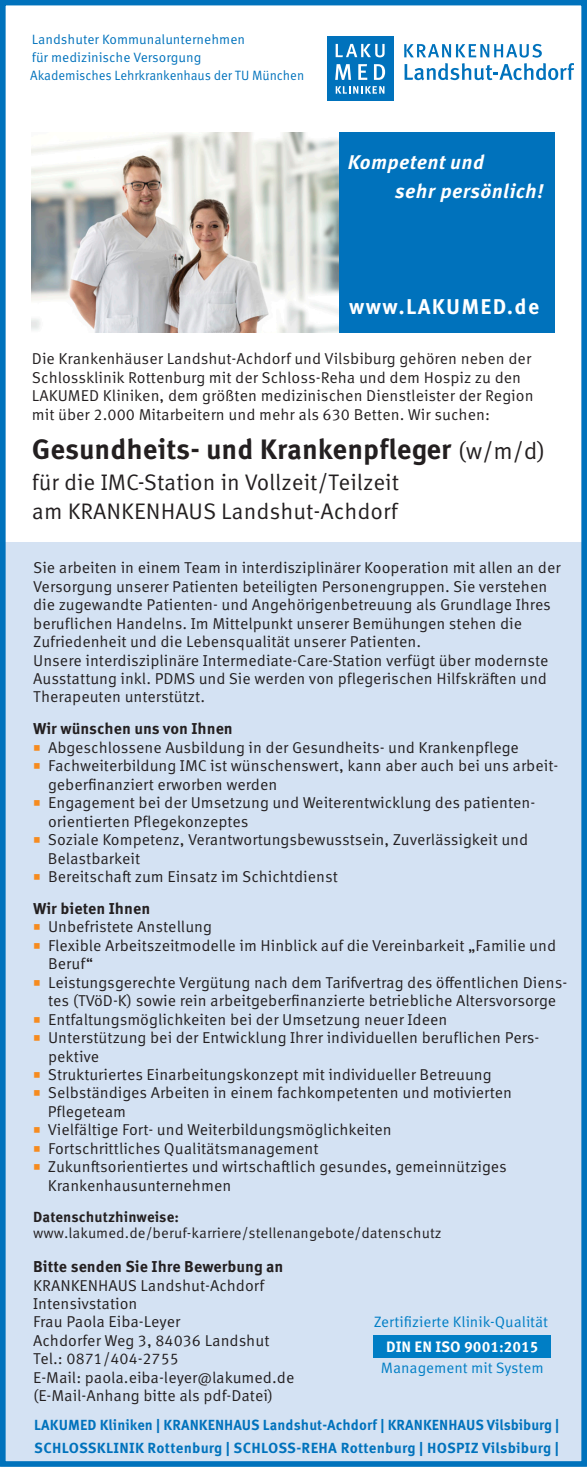
<style>
.page{position:relative;width:587px;height:1467px;background:#fff}
.page>*{position:absolute;margin:0;border:0;box-sizing:border-box;transform-origin:0 0}
.t1{font:700 28.12px "Meta Correspondence OT";color:#231f20}
.t2{font:22.5px/29.2px "Meta Correspondence OT";color:#231f20}
.t3{font:700 21.38px "Meta Correspondence OT";letter-spacing:.055em;color:#fff}
.t4{font:italic 700 19.8px "Meta Correspondence OT";letter-spacing:.015em;color:#fff}
.t5{font:15.75px/18.4px "Meta Correspondence OT";color:#231f20}
.t6{font:700 15.75px "Meta Correspondence OT";color:#231f20}
.t7{font:15.08px "Meta Correspondence OT";color:#007ec5}
.t8{font:700 15.08px "Meta Correspondence OT";color:#fff}
.t9{font:700 14.62px/22.5px "Meta Correspondence OT";letter-spacing:.005em;color:#0072bc}
.t10{font:14.62px "Meta Correspondence OT";letter-spacing:.005em;color:#231f20}
.t11{font:700 14.62px "Meta Correspondence OT";letter-spacing:.005em;color:#231f20}
.t12{font:13.5px "Meta Correspondence OT";letter-spacing:-.005em;color:#0072bc}
.t13{font:13.5px "Meta Correspondence OT";letter-spacing:-.005em;color:#0072bc;scale:.95 1}
.s1{font-weight:400;font-size:23.62px}
.s2{color:#f68b1f}
</style>
<div class="page">
<div style="left:1px;top:543px;width:585px;height:924px;background:#d4e2f3"></div>
<div style="left:0;top:0;width:587px;height:1467px;border:6px solid #0072bc"></div>
<div style="left:338px;top:132px;width:217px;height:201px;background:#0072bc"></div>
<div style="left:374px;top:1335px;width:177px;height:23px;background:#007ec5"></div>
<img style="left:32px;top:132px;width:306px;height:201px">
<div style="left:327px;top:36px;width:66px;height:65px;background:#0072bc"></div>
<svg style="left:404px;top:44px;width:169px;height:36px"></svg>
<svg style="left:336px;top:44px;width:48px;height:13px"></svg>
<svg style="left:335px;top:64px;width:16px;height:16px"></svg>
<svg style="left:358px;top:64px;width:9px;height:16px"></svg>
<svg style="left:374px;top:64px;width:11px;height:16px"></svg>
<svg style="left:336px;top:86px;width:48px;height:8px"></svg>
<p class="t12" style="left:32px;top:31px;width:215px">Landshuter Kommunalunternehmen</p>
<p class="t12" style="left:32px;top:49px;width:171px">für medizinische Versorgung</p>
<p class="t13" style="left:30px;top:68px;width:290px">Akademisches Lehrkrankenhaus der TU München</p>
<p class="t4" style="left:348px;top:150px;width:138px">Kompetent und</p>
<p class="t4" style="left:395px;top:180px;width:150px">sehr persönlich!</p>
<p class="t3" style="left:349px;top:293px;width:191px">www.LAKUMED.de</p>
<p class="t5" style="left:32px;top:350px;width:503px">Die Krankenhäuser Landshut-Achdorf und Vilsbiburg gehören neben der Schlossklinik Rottenburg mit der Schloss-Reha und dem Hospiz zu den LAKUMED Kliniken, dem größten medizinischen Dienstleister der Region mit über 2.000 Mitarbeitern und mehr als 630 Betten. Wir suchen:</p>
<p class="t1" style="left:32px;top:432px;width:515px">Gesundheits- und Krankenpfleger <span class="s1">(w/m/d)</span></p>
<p class="t2" style="left:32px;top:468px;width:369px">für die IMC-Station in Vollzeit/Teilzeit am KRANKENHAUS Landshut-Achdorf</p>
<p class="t5" style="left:33px;top:559px;width:529px">Sie arbeiten in einem Team in interdisziplinärer Kooperation mit allen an der Versorgung unserer Patienten beteiligten Personengruppen. Sie verstehen die zugewandte Patienten- und Angehörigenbetreuung als Grundlage Ihres beruflichen Handelns. Im Mittelpunkt unserer Bemühungen stehen die Zufriedenheit und die Lebensqualität unserer Patienten.<br>Unsere interdisziplinäre Intermediate-Care-Station verfügt über modernste Ausstattung inkl. PDMS und Sie werden von pflegerischen Hilfskräften und Therapeuten unterstützt.</p>
<p class="t6" style="left:33px;top:719px;width:201px">Wir wünschen uns von Ihnen</p>
<p class="t5" style="left:33px;top:738px;width:487px"><span class="s2">▪</span> Abgeschlossene Ausbildung in der Gesundheits- und Krankenpflege</p>
<p class="t5" style="left:48px;top:757px;width:511px;text-indent:-15px"><span class="s2">▪</span> Fachweiterbildung IMC ist wünschenswert, kann aber auch bei uns arbeit&shy;geberfinanziert erworben werden</p>
<p class="t5" style="left:48px;top:794px;width:489px;text-indent:-15px"><span class="s2">▪</span> Engagement bei der Umsetzung und Weiterentwicklung des patienten&shy;orientierten Pflegekonzeptes</p>
<p class="t5" style="left:48px;top:831px;width:482px;text-indent:-15px"><span class="s2">▪</span> Soziale Kompetenz, Verantwortungsbewusstsein, Zuverlässigkeit und<br>Belastbarkeit</p>
<p class="t5" style="left:33px;top:868px;width:306px"><span class="s2">▪</span> Bereitschaft zum Einsatz im Schichtdienst</p>
<p class="t6" style="left:33px;top:899px;width:119px">Wir bieten Ihnen</p>
<p class="t5" style="left:33px;top:918px;width:180px"><span class="s2">▪</span> Unbefristete Anstellung</p>
<p class="t5" style="left:48px;top:936px;width:509px;text-indent:-15px"><span class="s2">▪</span> Flexible Arbeitszeitmodelle im Hinblick auf die Vereinbarkeit „Familie und<br>Beruf“</p>
<p class="t5" style="left:33px;top:973px;width:535px;text-align:center"><span class="s2">▪</span> Leistungsgerechte Vergütung nach dem Tarifvertrag des öffentlichen Diens&shy;tes (TVöD-K) sowie rein arbeitgeberfinanzierte betriebliche Altersvorsorge</p>
<p class="t5" style="left:33px;top:1010px;width:416px"><span class="s2">▪</span> Entfaltungsmöglichkeiten bei der Umsetzung neuer Ideen</p>
<p class="t5" style="left:48px;top:1029px;width:493px;text-indent:-15px"><span class="s2">▪</span> Unterstützung bei der Entwicklung Ihrer individuellen beruflichen Pers&shy;pektive</p>
<p class="t5" style="left:33px;top:1066px;width:460px"><span class="s2">▪</span> Strukturiertes Einarbeitungskonzept mit individueller Betreuung</p>
<p class="t5" style="left:48px;top:1084px;width:466px;text-indent:-15px"><span class="s2">▪</span> Selbständiges Arbeiten in einem fachkompetenten und motivierten<br>Pflegeteam</p>
<p class="t5" style="left:33px;top:1121px;width:360px"><span class="s2">▪</span> Vielfältige Fort- und Weiterbildungsmöglichkeiten</p>
<p class="t5" style="left:33px;top:1139px;width:287px"><span class="s2">▪</span> Fortschrittliches Qualitätsmanagement</p>
<p class="t5" style="left:48px;top:1158px;width:460px;text-indent:-15px"><span class="s2">▪</span> Zukunftsorientiertes und wirtschaftlich gesundes, gemeinnütziges<br>Krankenhausunternehmen</p>
<p class="t11" style="left:33px;top:1208px;width:147px">Datenschutzhinweise:</p>
<p class="t10" style="left:33px;top:1224px;width:410px">www.lakumed.de/beruf-karriere/stellenangebote/datenschutz</p>
<p class="t6" style="left:33px;top:1257px;width:251px">Bitte senden Sie Ihre Bewerbung an</p>
<p class="t5" style="left:33px;top:1276px;width:233px">KRANKENHAUS Landshut-Achdorf</p>
<p class="t5" style="left:33px;top:1295px;width:106px">Intensivstation</p>
<p class="t5" style="left:33px;top:1313px;width:149px">Frau Paola Eiba-Leyer</p>
<p class="t5" style="left:33px;top:1332px;width:238px">Achdorfer Weg 3, 84036 Landshut</p>
<p class="t5" style="left:33px;top:1350px;width:147px">Tel.: 0871/404-2755</p>
<p class="t5" style="left:33px;top:1368px;width:263px">E-Mail: paola.eiba-leyer@lakumed.de</p>
<p class="t5" style="left:33px;top:1387px;width:241px">(E-Mail-Anhang bitte als pdf-Datei)</p>
<p class="t7" style="left:374px;top:1313px;width:176px">Zertifizierte Klinik-Qualität</p>
<p class="t7" style="left:381px;top:1359px;width:164px">Management mit System</p>
<p class="t8" style="left:386px;top:1338px;width:154px">DIN EN ISO 9001:2015</p>
<p class="t9" style="left:34px;top:1414px;width:526px">LAKUMED Kliniken | KRANKENHAUS Landshut-Achdorf | KRANKENHAUS Vilsbiburg |<br>SCHLOSSKLINIK Rottenburg | SCHLOSS-REHA Rottenburg | HOSPIZ Vilsbiburg |</p>
</div>
